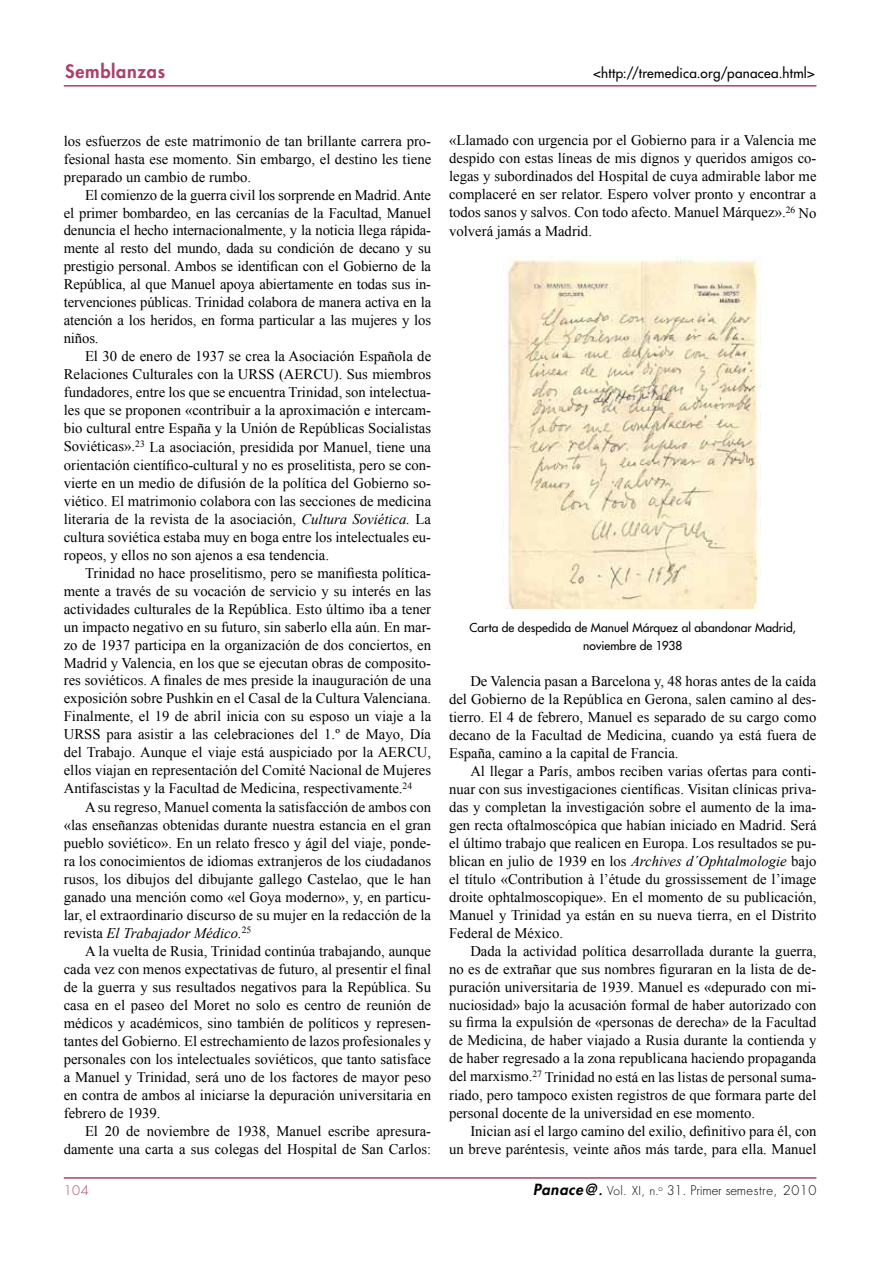
<style>
.page{position:relative;width:893px;height:1263px;background:#fff}
.page>*{position:absolute;margin:0;border:0;box-sizing:border-box;transform-origin:0 0}
.t1{font:800 18px "Futura Std";letter-spacing:.04em;color:#ab416c}
.t2{font:14.7px/18px "Times New Roman";color:#000;text-align:justify}
.t3{font:italic 14.7px "Times New Roman";color:#000}
.t4{font:500 13.5px "Futura Std";letter-spacing:.02em;color:#000}
.t5{font:300 12.9px "Futura Std";letter-spacing:.01em;color:#000}
.t6{font:300 12.9px "Futura Std";color:#ab416c}
.t7{font:500 12px/18px "Futura Std";letter-spacing:.005em;color:#000;text-align:center}
.s1{font-style:italic}
.s2{font-style:normal}
.s3{font-weight:800;font-style:italic;font-size:15px}
.s4{font-weight:800;font-style:italic;font-size:12px}
.s5{font-size:12px}
</style>
<div class="page">
<hr style="left:64px;top:1177px;width:752px;height:2px;background:#ab416c">
<hr style="left:64px;top:85px;width:752px;height:2px;background:#ab416c">
<img style="left:503px;top:259px;width:258px;height:349px">
<p class="t1" style="left:65px;top:60px;width:101px">Semblanzas</p>
<p class="t4" style="left:593px;top:65px;width:223px">&lt;http://tremedica.org/panacea.html&gt;</p>
<p class="t2" style="left:64px;top:131px;width:369px">los esfuerzos de este matrimonio de tan brillante carrera pro-</p>
<p class="t2" style="left:64px;top:149px;width:369px">fesional hasta ese momento. Sin embargo, el destino les tiene</p>
<p class="t2" style="left:64px;top:167px;width:189px">preparado un cambio de rumbo.</p>
<p class="t2" style="left:85px;top:185px;width:348px">El comienzo de la guerra civil los sorprende en Madrid. Ante</p>
<p class="t2" style="left:64px;top:203px;width:369px">el primer bombardeo, en las cercanías de la Facultad, Manuel</p>
<p class="t2" style="left:64px;top:221px;width:369px">denuncia el hecho internacionalmente, y la noticia llega rápida-</p>
<p class="t2" style="left:64px;top:239px;width:369px">mente al resto del mundo, dada su condición de decano y su</p>
<p class="t2" style="left:64px;top:257px;width:369px">prestigio personal. Ambos se identifican con el Gobierno de la</p>
<p class="t2" style="left:64px;top:275px;width:369px">República, al que Manuel apoya abiertamente en todas sus in-</p>
<p class="t2" style="left:64px;top:293px;width:369px">tervenciones públicas. Trinidad colabora de manera activa en la</p>
<p class="t2" style="left:64px;top:311px;width:369px">atención a los heridos, en forma particular a las mujeres y los</p>
<p class="t2" style="left:64px;top:329px;width:36px">niños.</p>
<p class="t2" style="left:85px;top:347px;width:348px">El 30 de enero de 1937 se crea la Asociación Española de</p>
<p class="t2" style="left:64px;top:365px;width:369px">Relaciones Culturales con la URSS (AERCU). Sus miembros</p>
<p class="t2" style="left:64px;top:383px;width:369px">fundadores, entre los que se encuentra Trinidad, son intelectua-</p>
<p class="t2" style="left:64px;top:401px;width:369px">les que se proponen «contribuir a la aproximación e intercam-</p>
<p class="t2" style="left:64px;top:419px;width:369px">bio cultural entre España y la Unión de Repúblicas Socialistas</p>
<p class="t2" style="left:64px;top:437px;width:369px">Soviéticas».<sup>23</sup> La asociación, presidida por Manuel, tiene una</p>
<p class="t2" style="left:64px;top:455px;width:369px">orientación científico-cultural y no es proselitista, pero se con-</p>
<p class="t2" style="left:64px;top:473px;width:369px">vierte en un medio de difusión de la política del Gobierno so-</p>
<p class="t2" style="left:64px;top:491px;width:369px">viético. El matrimonio colabora con las secciones de medicina</p>
<p class="t2" style="left:64px;top:509px;width:369px">literaria de la revista de la asociación, <span class="s1">Cultura Soviética.</span> La</p>
<p class="t2" style="left:64px;top:527px;width:369px">cultura soviética estaba muy en boga entre los intelectuales eu-</p>
<p class="t2" style="left:64px;top:545px;width:267px">ropeos, y ellos no son ajenos a esa tendencia.</p>
<p class="t2" style="left:85px;top:563px;width:348px">Trinidad no hace proselitismo, pero se manifiesta política-</p>
<p class="t2" style="left:64px;top:581px;width:369px">mente a través de su vocación de servicio y su interés en las</p>
<p class="t2" style="left:64px;top:599px;width:369px">actividades culturales de la República. Esto último iba a tener</p>
<p class="t2" style="left:64px;top:617px;width:369px">un impacto negativo en su futuro, sin saberlo ella aún. En mar-</p>
<p class="t2" style="left:64px;top:635px;width:369px">zo de 1937 participa en la organización de dos conciertos, en</p>
<p class="t2" style="left:64px;top:653px;width:369px">Madrid y Valencia, en los que se ejecutan obras de composito-</p>
<p class="t2" style="left:64px;top:671px;width:369px">res soviéticos. A finales de mes preside la inauguración de una</p>
<p class="t2" style="left:64px;top:689px;width:369px">exposición sobre Pushkin en el Casal de la Cultura Valenciana.</p>
<p class="t2" style="left:64px;top:707px;width:369px">Finalmente, el 19 de abril inicia con su esposo un viaje a la</p>
<p class="t2" style="left:64px;top:725px;width:369px">URSS para asistir a las celebraciones del 1.º de Mayo, Día</p>
<p class="t2" style="left:64px;top:743px;width:369px">del Trabajo. Aunque el viaje está auspiciado por la AERCU,</p>
<p class="t2" style="left:64px;top:761px;width:369px">ellos viajan en representación del Comité Nacional de Mujeres</p>
<p class="t2" style="left:64px;top:779px;width:350px">Antifascistas y la Facultad de Medicina, respectivamente.<sup>24</sup></p>
<p class="t2" style="left:85px;top:797px;width:348px">A su regreso, Manuel comenta la satisfacción de ambos con</p>
<p class="t2" style="left:64px;top:815px;width:369px">«las enseñanzas obtenidas durante nuestra estancia en el gran</p>
<p class="t2" style="left:64px;top:833px;width:369px">pueblo soviético». En un relato fresco y ágil del viaje, ponde-</p>
<p class="t2" style="left:64px;top:851px;width:369px">ra los conocimientos de idiomas extranjeros de los ciudadanos</p>
<p class="t2" style="left:64px;top:869px;width:369px">rusos, los dibujos del dibujante gallego Castelao, que le han</p>
<p class="t2" style="left:64px;top:887px;width:369px">ganado una mención como «el Goya moderno», y, en particu-</p>
<p class="t2" style="left:64px;top:905px;width:369px">lar, el extraordinario discurso de su mujer en la redacción de la</p>
<p class="t3" style="left:64px;top:922px;width:189px"><span class="s2">revista</span> El Trabajador Médico.<sup>25</sup></p>
<p class="t2" style="left:85px;top:941px;width:348px">A la vuelta de Rusia, Trinidad continúa trabajando, aunque</p>
<p class="t2" style="left:64px;top:959px;width:369px">cada vez con menos expectativas de futuro, al presentir el final</p>
<p class="t2" style="left:64px;top:977px;width:369px">de la guerra y sus resultados negativos para la República. Su</p>
<p class="t2" style="left:64px;top:995px;width:369px">casa en el paseo del Moret no solo es centro de reunión de</p>
<p class="t2" style="left:64px;top:1013px;width:369px">médicos y académicos, sino también de políticos y represen-</p>
<p class="t2" style="left:64px;top:1031px;width:369px">tantes del Gobierno. El estrechamiento de lazos profesionales y</p>
<p class="t2" style="left:64px;top:1049px;width:369px">personales con los intelectuales soviéticos, que tanto satisface</p>
<p class="t2" style="left:64px;top:1067px;width:369px">a Manuel y Trinidad, será uno de los factores de mayor peso</p>
<p class="t2" style="left:64px;top:1085px;width:369px">en contra de ambos al iniciarse la depuración universitaria en</p>
<p class="t2" style="left:64px;top:1103px;width:98px">febrero de 1939.</p>
<p class="t2" style="left:85px;top:1121px;width:348px">El 20 de noviembre de 1938, Manuel escribe apresura-</p>
<p class="t2" style="left:64px;top:1139px;width:369px">damente una carta a sus colegas del Hospital de San Carlos:</p>
<p class="t2" style="left:449px;top:131px;width:369px">«Llamado con urgencia por el Gobierno para ir a Valencia me despido con estas líneas de mis dignos y queridos amigos co&shy;legas y subordinados del Hospital de cuya admirable labor me complaceré en ser relator. Espero volver pronto y encontrar a todos sanos y salvos. Con todo afecto. Manuel Márquez».<sup>26</sup> No volverá jamás a Madrid.</p>
<p class="t7" style="left:470px;top:618px;width:328px">Carta de despedida de Manuel Márquez al abandonar Madrid, noviembre de 1938</p>
<p class="t2" style="left:470px;top:671px;width:348px">De Valencia pasan a Barcelona y, 48 horas antes de la caída</p>
<p class="t2" style="left:449px;top:689px;width:369px">del Gobierno de la República en Gerona, salen camino al des-</p>
<p class="t2" style="left:449px;top:707px;width:369px">tierro. El 4 de febrero, Manuel es separado de su cargo como</p>
<p class="t2" style="left:449px;top:725px;width:369px">decano de la Facultad de Medicina, cuando ya está fuera de</p>
<p class="t2" style="left:449px;top:743px;width:231px">España, camino a la capital de Francia.</p>
<p class="t2" style="left:470px;top:761px;width:348px">Al llegar a París, ambos reciben varias ofertas para conti-</p>
<p class="t2" style="left:449px;top:779px;width:369px">nuar con sus investigaciones científicas. Visitan clínicas priva-</p>
<p class="t2" style="left:449px;top:797px;width:369px">das y completan la investigación sobre el aumento de la ima-</p>
<p class="t2" style="left:449px;top:815px;width:369px">gen recta oftalmoscópica que habían iniciado en Madrid. Será</p>
<p class="t2" style="left:449px;top:833px;width:369px">el último trabajo que realicen en Europa. Los resultados se pu-</p>
<p class="t2" style="left:449px;top:851px;width:369px">blican en julio de 1939 en los <span class="s1">Archives d´Ophtalmologie</span> bajo</p>
<p class="t2" style="left:449px;top:869px;width:369px">el título «Contribution à l’étude du grossissement de l’image</p>
<p class="t2" style="left:449px;top:887px;width:369px">droite ophtalmoscopique». En el momento de su publicación,</p>
<p class="t2" style="left:449px;top:905px;width:369px">Manuel y Trinidad ya están en su nueva tierra, en el Distrito</p>
<p class="t2" style="left:449px;top:923px;width:115px">Federal de México.</p>
<p class="t2" style="left:470px;top:941px;width:348px">Dada la actividad política desarrollada durante la guerra,</p>
<p class="t2" style="left:449px;top:959px;width:369px">no es de extrañar que sus nombres figuraran en la lista de de-</p>
<p class="t2" style="left:449px;top:977px;width:369px">puración universitaria de 1939. Manuel es «depurado con mi-</p>
<p class="t2" style="left:449px;top:995px;width:369px">nuciosidad» bajo la acusación formal de haber autorizado con</p>
<p class="t2" style="left:449px;top:1013px;width:369px">su firma la expulsión de «personas de derecha» de la Facultad</p>
<p class="t2" style="left:449px;top:1031px;width:369px">de Medicina, de haber viajado a Rusia durante la contienda y</p>
<p class="t2" style="left:449px;top:1049px;width:369px">de haber regresado a la zona republicana haciendo propaganda</p>
<p class="t2" style="left:449px;top:1067px;width:369px">del marxismo.<sup>27</sup> Trinidad no está en las listas de personal suma-</p>
<p class="t2" style="left:449px;top:1085px;width:369px">riado, pero tampoco existen registros de que formara parte del</p>
<p class="t2" style="left:449px;top:1103px;width:308px">personal docente de la universidad en ese momento.</p>
<p class="t2" style="left:470px;top:1121px;width:348px">Inician así el largo camino del exilio, definitivo para él, con</p>
<p class="t2" style="left:449px;top:1139px;width:369px">un breve paréntesis, veinte años más tarde, para ella. Manuel</p>
<p class="t6" style="left:64px;top:1182px;width:27px">104</p>
<p class="t5" style="left:533px;top:1182px;width:285px"><span class="s3">Panace@</span><span class="s4">.</span> <span class="s5">Vol. XI, n.</span><sup>o</sup> 31. Primer semestre, 2010</p>
</div>
